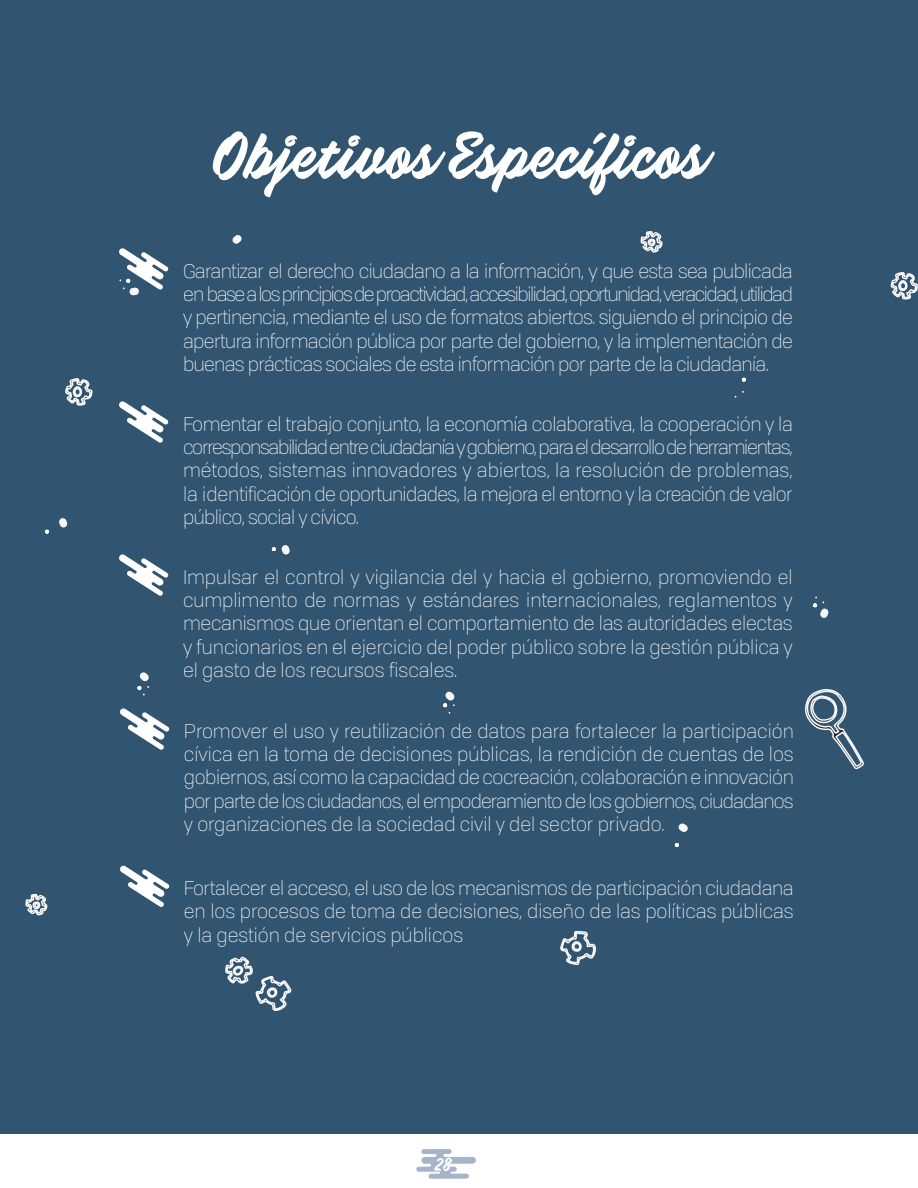
<style>
.page{position:relative;width:918px;height:1188px;background:#fff}
.page>*{position:absolute;margin:0;border:0;box-sizing:border-box;transform-origin:0 0}
.t1{font:67.5px "Calafia";color:#fff}
.t2{font:300 19.5px/23.4px "Tofino";color:#fff;text-align:justify}
.t3{font:18px "Calafia";color:#fff}
</style>
<div class="page">
<svg style="left:416px;top:1149px;width:60px;height:30px"></svg>
<div style="left:0;top:0;width:918px;height:1134px;background:#315470"></div>
<svg style="left:119px;top:401px;width:50px;height:42px"></svg>
<svg style="left:119px;top:554px;width:50px;height:42px"></svg>
<svg style="left:120px;top:708px;width:50px;height:42px"></svg>
<svg style="left:120px;top:865px;width:50px;height:42px"></svg>
<svg style="left:805px;top:689px;width:59px;height:81px"></svg>
<svg style="left:560px;top:931px;width:36px;height:35px"></svg>
<svg style="left:890px;top:272px;width:28px;height:28px"></svg>
<svg style="left:65px;top:378px;width:28px;height:28px"></svg>
<svg style="left:25px;top:893px;width:23px;height:23px"></svg>
<svg style="left:640px;top:231px;width:23px;height:22px"></svg>
<svg style="left:225px;top:956px;width:67px;height:55px"></svg>
<svg style="left:232px;top:235px;width:10px;height:9px"></svg>
<svg style="left:271px;top:545px;width:19px;height:10px"></svg>
<svg style="left:59px;top:518px;width:9px;height:10px"></svg>
<svg style="left:45px;top:529px;width:5px;height:5px"></svg>
<svg style="left:678px;top:823px;width:10px;height:9px"></svg>
<svg style="left:675px;top:843px;width:4px;height:4px"></svg>
<svg style="left:443px;top:691px;width:12px;height:23px"></svg>
<svg style="left:137px;top:672px;width:12px;height:24px"></svg>
<svg style="left:119px;top:248px;width:50px;height:48px"></svg>
<svg style="left:741px;top:377px;width:5px;height:5px"></svg>
<svg style="left:813px;top:597px;width:16px;height:21px"></svg>
<p class="t1" style="left:212px;top:115px;width:494px">Objetivos Específicos</p>
<p class="t2" style="left:183px;top:258px;width:611px">Garantizar el derecho ciudadano a la información, y que esta sea publicada en base a los principios de proactividad, accesibilidad, oportunidad, veracidad, utilidad y pertinencia, mediante el uso de formatos abiertos. siguiendo el principio de apertura información pública por parte del gobierno, y la implementación de buenas prácticas sociales de esta información por parte de la ciudadanía.</p>
<p class="t2" style="left:183px;top:411px;width:611px">Fomentar el trabajo conjunto, la economía colaborativa, la cooperación y la corresponsabilidad entre ciudadanía y gobierno, para el desarrollo de herramientas, métodos, sistemas innovadores y abiertos, la resolución de problemas, la identificación de oportunidades, la mejora el entorno y la creación de valor público, social y cívico.</p>
<p class="t2" style="left:183px;top:564px;width:611px">Impulsar el control y vigilancia del y hacia el gobierno, promoviendo el cumplimento de normas y estándares internacionales, reglamentos y mecanismos que orientan el comportamiento de las autoridades electas y funcionarios en el ejercicio del poder público sobre la gestión pública y el gasto de los recursos fiscales.</p>
<p class="t2" style="left:184px;top:718px;width:611px">Promover el uso y reutilización de datos para fortalecer la participación cívica en la toma de decisiones públicas, la rendición de cuentas de los gobiernos, así como la capacidad de cocreación, colaboración e innovación por parte de los ciudadanos, el empoderamiento de los gobiernos, ciudadanos y organizaciones de la sociedad civil y del sector privado.</p>
<p class="t2" style="left:184px;top:875px;width:611px">Fortalecer el acceso, el uso de los mecanismos de participación ciudadana en los procesos de toma de decisiones, diseño de las políticas públicas y la gestión de servicios públicos</p>
<p class="t3" style="left:434px;top:1154px;width:18px">28</p>
</div>
